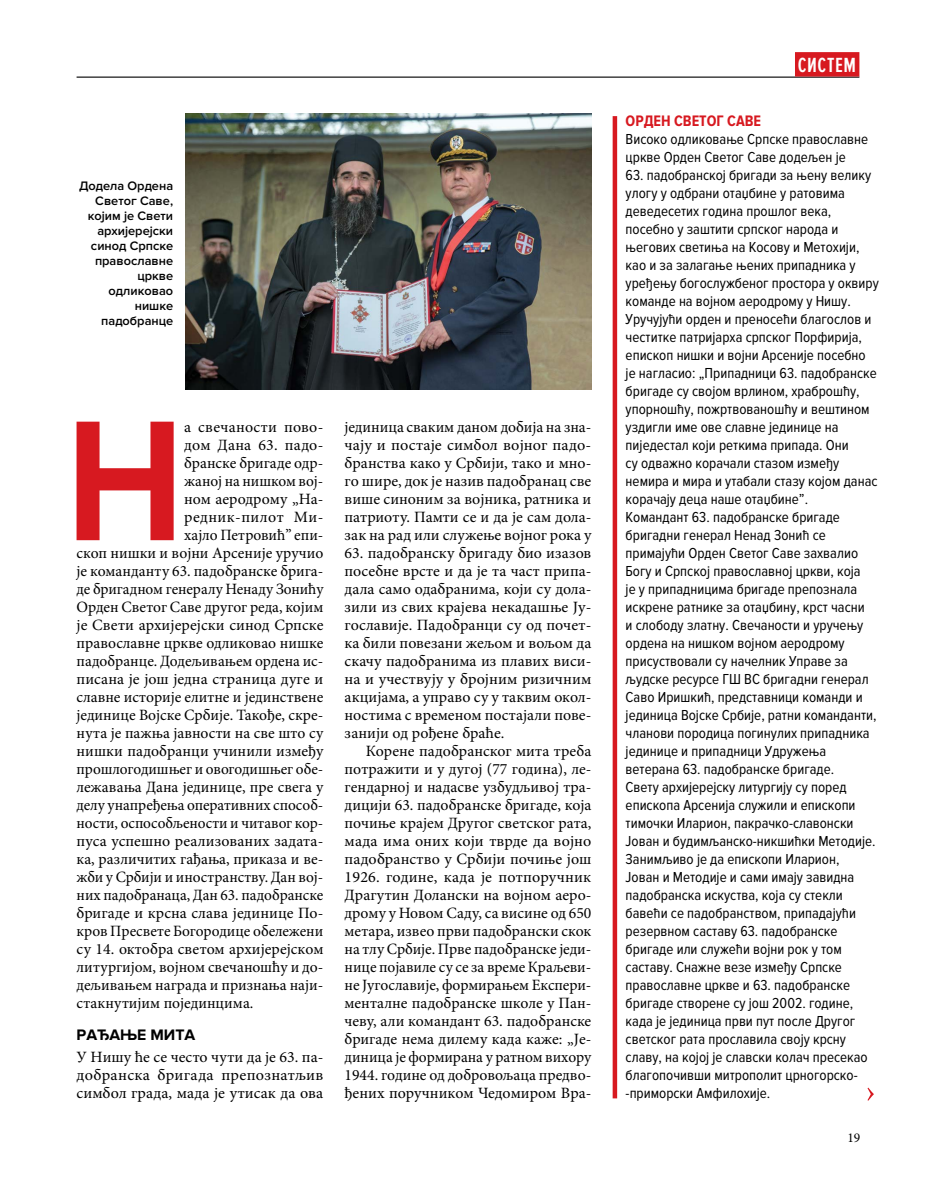
<style>
.page{position:relative;width:936px;height:1191px;background:#fff}
.page>*{position:absolute;margin:0;border:0;box-sizing:border-box;transform-origin:0 0}
.t1{font:700 177.6px "Proxima Nova";color:#d71920;scale:.91 1}
.t2{font:600 21.3px "Proxima Nova Ex Cn";letter-spacing:.03em;color:#fff}
.t3{font:15.75px/18px "Minion Pro";color:#000;text-align:justify}
.t4{font:15.75px "Minion Pro";letter-spacing:.02em;color:#000}
.t5{font:15.75px "Minion Pro";letter-spacing:.03em;color:#000}
.t6{font:700 15.75px "Proxima Nova Cond";color:#d71920}
.t7{font:700 15.75px "Proxima Nova";color:#000}
.t8{font:15px/18px "Proxima Nova Cond";color:#000}
.t9{font:13.5px "Minion Pro";color:#000}
.t10{font:600 12.75px/15px "Proxima Nova";color:#000;text-align:right}
</style>
<div class="page">
<hr style="left:77px;top:77px;width:782px;height:1px;background:#000">
<div style="left:795px;top:52px;width:64px;height:25px;background:#d71920"></div>
<svg style="left:867px;top:1087px;width:6px;height:13px"></svg>
<div style="left:612px;top:116px;width:5px;height:982px;background:#d71920"></div>
<img style="left:185px;top:114px;width:406px;height:275px">
<p class="t10" style="left:79px;top:179px;width:95px">Додела Ордена<br>Светог Саве, којим је Свети архијерејски синод Српске православне цркве одликовао нишке падобранце</p>
<h1 class="t1" style="left:66px;top:379px;width:131px">Н</h1>
<p class="t4" style="left:184px;top:416px;width:141px">а свечаности пово-</p>
<p class="t3" style="left:184px;top:436px;width:141px">дом Дана 63. падо-</p>
<p class="t3" style="left:184px;top:454px;width:141px">бранске бригаде одр-</p>
<p class="t3" style="left:184px;top:472px;width:141px">жаној на нишком вој-</p>
<p class="t3" style="left:184px;top:490px;width:141px">ном аеродрому „На-</p>
<p class="t5" style="left:184px;top:506px;width:141px">редник-пилот Ми-</p>
<p class="t3" style="left:184px;top:526px;width:141px">хајло Петровић” епи-</p>
<p class="t3" style="left:77px;top:544px;width:248px">скоп нишки и војни Арсеније уручио</p>
<p class="t3" style="left:77px;top:562px;width:248px">је команданту 63. падобранске брига-</p>
<p class="t3" style="left:77px;top:580px;width:248px">де бригадном генералу Ненаду Зонићу</p>
<p class="t3" style="left:77px;top:598px;width:248px">Орден Светог Саве другог реда, којим</p>
<p class="t3" style="left:77px;top:616px;width:248px">је Свети архијерејски синод Српске</p>
<p class="t3" style="left:77px;top:634px;width:248px">православне цркве одликовао нишке</p>
<p class="t3" style="left:77px;top:652px;width:248px">падобранце. Додељивањем ордена ис-</p>
<p class="t3" style="left:77px;top:670px;width:248px">писана је још једна страница дуге и</p>
<p class="t3" style="left:77px;top:688px;width:248px">славне историје елитне и јединствене</p>
<p class="t3" style="left:77px;top:706px;width:248px">јединице Војске Србије. Такође, скре-</p>
<p class="t3" style="left:77px;top:724px;width:248px">нута је пажња јавности на све што су</p>
<p class="t3" style="left:77px;top:742px;width:248px">нишки падобранци учинили између</p>
<p class="t3" style="left:77px;top:760px;width:248px">прошлогодишњег и овогодишњег обе-</p>
<p class="t3" style="left:77px;top:778px;width:248px">лежавања Дана јединице, пре свега у</p>
<p class="t3" style="left:77px;top:796px;width:248px">делу унапређења оперативних способ-</p>
<p class="t3" style="left:77px;top:814px;width:248px">ности, оспособљености и читавог кор-</p>
<p class="t3" style="left:77px;top:832px;width:248px">пуса успешно реализованих задата-</p>
<p class="t3" style="left:77px;top:850px;width:248px">ка, различитих гађања, приказа и ве-</p>
<p class="t3" style="left:77px;top:868px;width:248px">жби у Србији и иностранству. Дан вој-</p>
<p class="t3" style="left:77px;top:886px;width:248px">них падобранаца, Дан 63. падобранске</p>
<p class="t3" style="left:77px;top:904px;width:248px">бригаде и крсна слава јединице По-</p>
<p class="t3" style="left:77px;top:922px;width:248px">кров Пресвете Богородице обележени</p>
<p class="t3" style="left:77px;top:940px;width:248px">су 14. октобра светом архијерејском</p>
<p class="t3" style="left:77px;top:958px;width:248px">литургијом, војном свечаношћу и до-</p>
<p class="t3" style="left:77px;top:976px;width:248px">дељивањем награда и признања наји-</p>
<p class="t3" style="left:77px;top:994px;width:178px">стакнутијим појединцима.</p>
<p class="t7" style="left:77px;top:1025px;width:120px">РАЂАЊЕ МИТА</p>
<p class="t3" style="left:77px;top:1048px;width:248px">У Нишу ће се често чути да је 63. па&shy;добранска бригада препознатљив симбол града, мада је утисак да ова</p>
<p class="t3" style="left:344px;top:418px;width:248px">јединица сваким даном добија на зна&shy;чају и постаје симбол војног падо&shy;бранства како у Србији, тако и мно&shy;го шире, док је назив падобранац све више синоним за војника, ратника и патриоту. Памти се и да је сам дола&shy;зак на рад или служење војног рока у</p>
<p class="t3" style="left:344px;top:544px;width:248px">63. падобранску бригаду био изазов посебне врсте и да је та част припа&shy;дала само одабранима, који су дола&shy;зили из свих крајева некадашње Ју&shy;гославије. Падобранци су од почет&shy;ка били повезани жељом и вољом да скачу падобранима из плавих виси&shy;на и учествују у бројним ризичним акцијама, а управо су у таквим окол&shy;ностима с временом постајали пове&shy;занији од рођене браће.</p>
<p class="t3" style="left:344px;top:742px;width:248px;text-indent:21px">Корене падобранског мита треба потражити и у дугој (77 година), ле&shy;гендарној и надасве узбудљивој тра&shy;дицији 63. падобранске бригаде, која почиње крајем Другог светског рата, мада има оних који тврде да војно падобранство у Србији почиње још 1926. године, када је потпоручник Драгутин Долански на војном аеро&shy;дрому у Новом Саду, са висине од 650 метара, извео први падобрански скок на тлу Србије. Прве падобранске једи&shy;нице појавиле су се за време Краљеви&shy;не Југославије, формирањем Експери&shy;менталне падобранске школе у Пан&shy;чеву, али командант 63. падобранске бригаде нема дилему када каже: „Је&shy;диница је формирана у ратном вихору 1944. године од добровољаца предво&shy;ђених поручником Чедомиром Вра-</p>
<h2 class="t2" style="left:797px;top:53px;width:60px">СИСТЕМ</h2>
<p class="t6" style="left:625px;top:112px;width:137px">ОРДЕН СВЕТОГ САВЕ</p>
<p class="t8" style="left:625px;top:130px;width:244px">Високо одликовање Српске православне цркве Орден Светог Саве додељен је</p>
<p class="t8" style="left:625px;top:166px;width:255px">63. падобранској бригади за њену велику улогу у одбрани отаџбине у ратовима деведесетих година прошлог века, посебно у заштити српског народа и његових светиња на Косову и Метохији, као и за залагање њених припадника у уређењу богослужбеног простора у оквиру команде на војном аеродрому у Нишу.<br>Уручујући орден и преносећи благослов и честитке патријарха српског Порфирија, епископ нишки и војни Арсеније посебно је нагласио: „Припадници 63. падобранске бригаде су својом врлином, храброшћу, упорношћу, пожртвованошћу и вештином уздигли име ове славне јединице на пиједестал који реткима припада. Они<br>су одважно корачали стазом између немира и мира и утабали стазу којом данас корачају деца наше отаџбине”.<br>Командант 63. падобранске бригаде бригадни генерал Ненад Зонић се примајући Орден Светог Саве захвалио Богу и Српској православној цркви, која<br>је у припадницима бригаде препознала искрене ратнике за отаџбину, крст часни<br>и слободу златну. Свечаности и уручењу ордена на нишком војном аеродрому присуствовали су начелник Управе за људске ресурсе ГШ ВС бригадни генерал Саво Иришкић, представници команди и јединица Војске Србије, ратни команданти, чланови породица погинулих припадника јединице и припадници Удружења ветерана 63. падобранске бригаде.<br>Свету архијерејску литургију су поред епископа Арсенија служили и епископи тимочки Иларион, пакрачко-славонски Јован и будимљанско-никшићки Методије.<br>Занимљиво је да епископи Иларион,<br>Јован и Методије и сами имају завидна падобранска искуства, која су стекли бавећи се падобранством, припадајући резервном саставу 63. падобранске бригаде или служећи војни рок у том саставу. Снажне везе између Српске православне цркве и 63. падобранске бригаде створене су још 2002. године, када је јединица први пут после Другог светског рата прославила своју крсну славу, на којој је славски колач пресекао благопочивши митрополит црногорско--приморски Амфилохије.</p>
<p class="t9" style="left:847px;top:1128px;width:14px">19</p>
</div>
